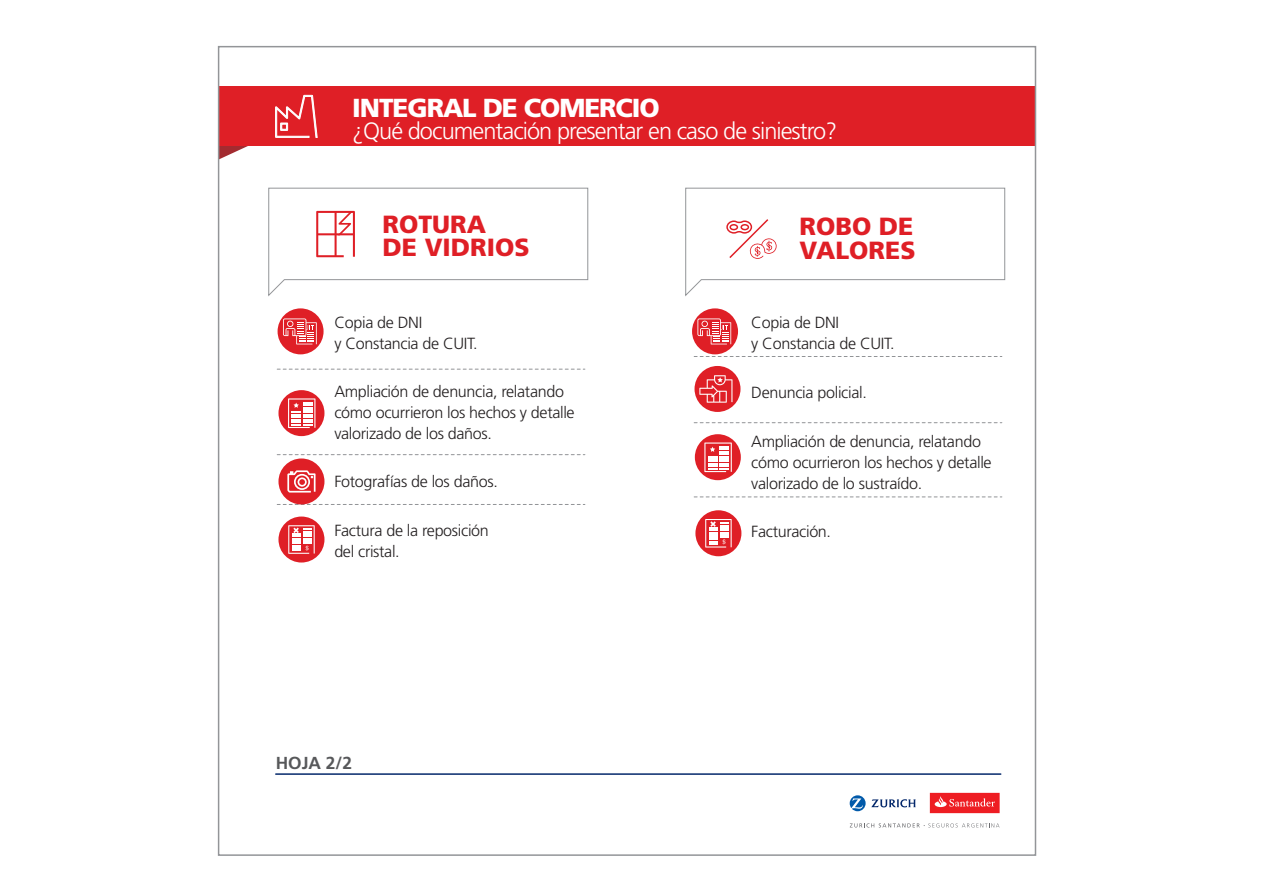
<style>
.page{position:relative;width:1263px;height:893px;background:#fff}
.page>*{position:absolute;margin:0;border:0;box-sizing:border-box;transform-origin:0 0}
.t1{font:900 26.1px "Frutiger LT Std";letter-spacing:-.04em;color:#fff}
.t2{font:900 24.75px/23.4px "Frutiger LT Std";color:#df1f26}
.t3{font:300 23.55px "Frutiger LT Std";letter-spacing:-.04em;color:#fff}
.t4{font:700 17.4px "Frutiger LT Std";color:#57585a}
.t5{font:300 16.2px/21px "Frutiger LT Std";letter-spacing:-.02em;color:#231f20}
</style>
<div class="page">
<svg style="left:685px;top:187px;width:320px;height:110px"></svg>
<div style="left:695px;top:434px;width:46px;height:46px;background:#df1f26;border-radius:50%"></div>
<svg style="left:704px;top:442px;width:28px;height:30px"></svg>
<div style="left:694px;top:366px;width:46px;height:46px;background:#df1f26;border-radius:50%"></div>
<svg style="left:699px;top:375px;width:33px;height:28px"></svg>
<div style="left:278px;top:308px;width:46px;height:46px;background:#df1f26;border-radius:50%"></div>
<svg style="left:283px;top:318px;width:34px;height:26px"></svg>
<div style="left:692px;top:308px;width:46px;height:46px;background:#df1f26;border-radius:50%"></div>
<svg style="left:697px;top:318px;width:34px;height:26px"></svg>
<svg style="left:277px;top:504px;width:308px;height:1px"></svg>
<svg style="left:277px;top:454px;width:308px;height:1px"></svg>
<svg style="left:277px;top:369px;width:308px;height:1px"></svg>
<div style="left:278px;top:390px;width:46px;height:46px;background:#df1f26;border-radius:50%"></div>
<svg style="left:288px;top:398px;width:27px;height:30px"></svg>
<div style="left:278px;top:458px;width:46px;height:46px;background:#df1f26;border-radius:50%"></div>
<svg style="left:287px;top:470px;width:29px;height:23px"></svg>
<div style="left:278px;top:517px;width:46px;height:45px;background:#df1f26;border-radius:50%"></div>
<svg style="left:288px;top:525px;width:27px;height:29px"></svg>
<svg style="left:694px;top:497px;width:308px;height:1px"></svg>
<svg style="left:694px;top:422px;width:308px;height:1px"></svg>
<svg style="left:694px;top:356px;width:308px;height:1px"></svg>
<div style="left:695px;top:510px;width:46px;height:46px;background:#df1f26;border-radius:50%"></div>
<svg style="left:705px;top:519px;width:27px;height:29px"></svg>
<svg style="left:268px;top:187px;width:320px;height:110px"></svg>
<svg style="left:221px;top:146px;width:27px;height:13px"></svg>
<div style="left:219px;top:87px;width:816px;height:59px;background:#df1f26"></div>
<svg style="left:275px;top:94px;width:43px;height:44px"></svg>
<div style="left:930px;top:793px;width:70px;height:20px;background:#ee1d23"></div>
<svg style="left:935px;top:796px;width:60px;height:11px"></svg>
<svg style="left:850px;top:795px;width:66px;height:16px"></svg>
<svg style="left:850px;top:823px;width:149px;height:4px"></svg>
<hr style="left:276px;top:773px;width:725px;height:2px;background:#04286b">
<h1 class="t1" style="left:352px;top:92px;width:309px">INTEGRAL DE COMERCIO</h1>
<h3 class="t3" style="left:352px;top:118px;width:486px">¿Qué documentación presentar en caso de siniestro?</h3>
<h2 class="t2" style="left:383px;top:212px;width:148px">ROTURA<br>DE VIDRIOS</h2>
<p class="t5" style="left:334px;top:312px;width:145px">Copia de DNI<br>y Constancia de CUIT.</p>
<p class="t5" style="left:334px;top:382px;width:242px">Ampliación de denuncia, relatando cómo ocurrieron los hechos y detalle valorizado de los daños.</p>
<p class="t5" style="left:334px;top:472px;width:165px">Fotografías de los daños.</p>
<p class="t5" style="left:334px;top:520px;width:156px">Factura de la reposición del cristal.</p>
<p class="t4" style="left:276px;top:753px;width:78px">HOJA 2/2</p>
<h2 class="t2" style="left:800px;top:215px;width:117px">ROBO DE<br>VALORES</h2>
<p class="t5" style="left:751px;top:312px;width:145px">Copia de DNI<br>y Constancia de CUIT.</p>
<p class="t5" style="left:751px;top:383px;width:117px">Denuncia policial.</p>
<p class="t5" style="left:751px;top:431px;width:242px">Ampliación de denuncia, relatando cómo ocurrieron los hechos y detalle valorizado de lo sustraído.</p>
<p class="t5" style="left:751px;top:521px;width:81px">Facturación.</p>
</div>
